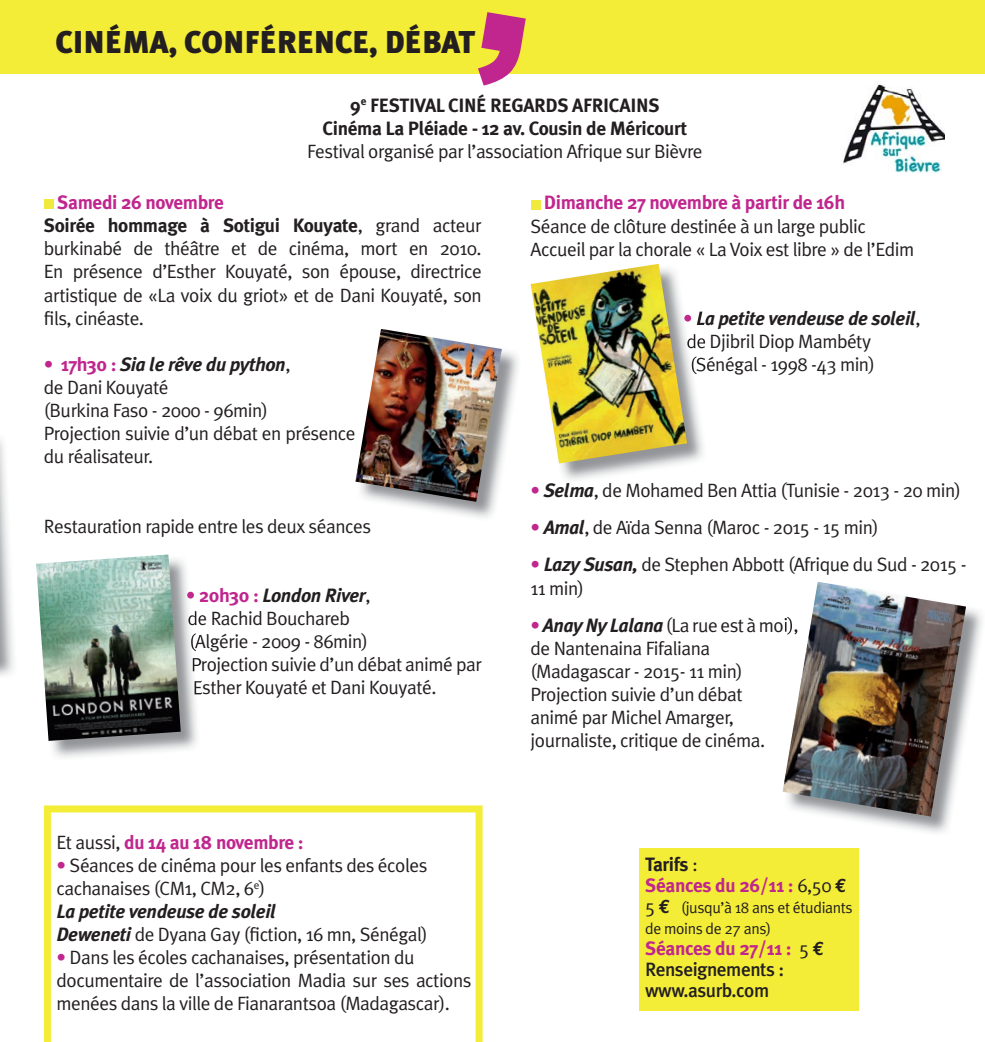
<style>
.page{position:relative;width:985px;height:1042px;background:#fff}
.page>*{position:absolute;margin:0;border:0;box-sizing:border-box;transform-origin:0 0}
.t1{font:900 31.5px "Meta Plus";color:#231f20}
.t2{font:19.25px/23.1px "Meta Plus Normal";letter-spacing:-.025em;color:#231f20}
.t3{font:700 19.25px/23.1px "Meta Plus";letter-spacing:-.02em;color:#231f20}
.t4{font:italic 700 19.25px "Meta Plus";letter-spacing:-.02em;color:#231f20}
.t5{font:700 19.25px/21px "Meta Plus";letter-spacing:-.02em;color:#c0268e}
.t6{font:500 19.25px/21px "Meta Plus";letter-spacing:-.025em;color:#231f20}
.t7{font:15.75px/21px "Meta Plus Normal";letter-spacing:-.025em;color:#231f20}
.s1{color:#c0268e}
.s2{font-family:"Meta Plus Normal";font-weight:400}
.s3{font-style:normal;color:#c0268e}
.s4{font-family:"Meta Plus Normal";font-weight:400;font-style:normal}
.s5{font-family:"Meta Plus Normal";font-weight:400;color:#231f20}
.s6{font-family:"Meta Plus";font-weight:700;color:#c0268e}
.s7{font-family:"Meta Plus";font-weight:700;font-style:italic}
.s8{color:#231f20}
.s9{font-family:"Euro Mono";color:#231f20}
.s10{font-size:19.25px}
.s11{font-family:"Euro Mono";font-weight:700;font-size:19.25px}
.s12{font-weight:700;color:#c0268e}
.s13{font-family:"Euro Mono";font-weight:700}
</style>
<div class="page">
<div style="left:0;top:0;width:984px;height:74px;background:#f4ed38"></div>
<div style="left:44px;top:199px;width:10px;height:10px;background:#efea3d"></div>
<div style="left:530px;top:199px;width:10px;height:10px;background:#efea3d"></div>
<div style="left:639px;top:848px;width:219px;height:162px;background:#f4ed38"></div>
<svg style="left:478px;top:12px;width:47px;height:74px"></svg>
<img style="left:843px;top:84px;width:101px;height:89px">
<img style="left:0;top:439px;width:14px;height:237px">
<img style="left:388px;top:349px;width:130px;height:169px">
<img style="left:355px;top:329px;width:146px;height:173px">
<img style="left:52px;top:561px;width:145px;height:197px">
<svg style="left:187px;top:588px;width:13px;height:17px"></svg>
<img style="left:188px;top:611px;width:12px;height:14px">
<img style="left:191px;top:633px;width:9px;height:19px">
<img style="left:193px;top:657px;width:7px;height:18px">
<img style="left:194px;top:680px;width:6px;height:18px">
<img style="left:36px;top:554px;width:145px;height:187px">
<img style="left:559px;top:314px;width:144px;height:166px">
<svg style="left:687px;top:315px;width:5px;height:10px"></svg>
<img style="left:696px;top:311px;width:10px;height:18px">
<img style="left:687px;top:334px;width:19px;height:18px">
<img style="left:691px;top:356px;width:15px;height:19px">
<img style="left:530px;top:264px;width:157px;height:199px">
<img style="left:836px;top:606px;width:146px;height:227px">
<img style="left:782px;top:582px;width:183px;height:234px">
<svg style="left:44px;top:805px;width:438px;height:237px"></svg>
<h1 class="t1" style="left:56px;top:24px;width:421px">CINÉMA, CONFÉRENCE, DÉBAT</h1>
<p class="t3" style="left:322px;top:93px;width:366px;text-align:center">9<sup>e</sup> FESTIVAL CINÉ REGARDS AFRICAINS<br>Cinéma La Pléiade - 12 av. Cousin de Méricourt</p>
<p class="t2" style="left:307px;top:139px;width:397px">Festival organisé par l’association Afrique sur Bièvre</p>
<p class="t3" style="left:44px;top:191px;width:439px;text-indent:13px"><span class="s1">Samedi 26 novembre<br></span>Soirée hommage à Sotigui Kouyate<span class="s2">, grand acteur</span></p>
<p class="t2" style="left:44px;top:237px;width:439px;text-align:justify">burkinabé de théâtre et de cinéma, mort en 2010.<br>En présence d’Esther Kouyaté, son épouse, directrice artistique de «La voix du griot» et de Dani Kouyaté, son fils, cinéaste.</p>
<p class="t4" style="left:44px;top:353px;width:248px"><span class="s3">• 17h30 :</span> Sia le rêve du python<span class="s4">,</span></p>
<p class="t2" style="left:44px;top:375px;width:313px">de Dani Kouyaté<br>(Burkina Faso - 2000 - 96min)<br>Projection suivie d’un débat en présence du réalisateur.</p>
<p class="t2" style="left:44px;top:514px;width:328px">Restauration rapide entre les deux séances</p>
<p class="t4" style="left:186px;top:584px;width:186px"><span class="s3">• 20h30 :</span> London River<span class="s4">,</span></p>
<p class="t2" style="left:187px;top:606px;width:296px">de Rachid Bouchareb<br>(Algérie - 2009 - 86min)<br>Projection suivie d’un débat animé par<br>Esther Kouyaté et Dani Kouyaté.</p>
<p class="t5" style="left:56px;top:831px;width:249px"><span class="s5">Et aussi,</span> du 14 au 18 novembre :</p>
<p class="t2" style="left:56px;top:853px;width:372px"><span class="s6">•</span> Séances de cinéma pour les enfants des écoles cachanaises (CM1, CM2, 6<sup>e</sup>)</p>
<p class="t4" style="left:56px;top:900px;width:221px">La petite vendeuse de soleil</p>
<p class="t2" style="left:56px;top:922px;width:373px"><span class="s7">Deweneti</span> de Dyana Gay (fiction, 16 mn, Sénégal)</p>
<p class="t2" style="left:56px;top:946px;width:416px"><span class="s6">•</span> Dans les écoles cachanaises, présentation du documentaire de l’association Madia sur ses actions menées dans la ville de Fianarantsoa (Madagascar).</p>
<p class="t5" style="left:544px;top:192px;width:302px">Dimanche 27 novembre à partir de 16h</p>
<p class="t2" style="left:530px;top:214px;width:385px">Séance de clôture destinée à un large public<br>Accueil par la chorale « La Voix est libre » de l’Edim</p>
<p class="t4" style="left:682px;top:307px;width:239px"><span class="s3">•</span> La petite vendeuse de soleil<span class="s4">,</span></p>
<p class="t2" style="left:686px;top:330px;width:190px">de Djibril Diop Mambéty (Sénégal - 1998 -43 min)</p>
<p class="t2" style="left:530px;top:479px;width:432px"><span class="s6">•</span> <span class="s7">Selma</span>, de Mohamed Ben Attia (Tunisie - 2013 - 20 min)</p>
<p class="t2" style="left:530px;top:516px;width:349px"><span class="s6">•</span> <span class="s7">Amal</span>, de Aïda Senna (Maroc - 2015 - 15 min)</p>
<p class="t2" style="left:530px;top:553px;width:437px"><span class="s6">•</span> <span class="s7">Lazy Susan,</span> de Stephen Abbott (Afrique du Sud - 2015 -<br>11 min)</p>
<p class="t2" style="left:530px;top:613px;width:269px"><span class="s6">•</span> <span class="s7">Anay Ny Lalana</span> (La rue est à moi), de Nantenaina Fifaliana (Madagascar - 2015- 11 min)<br>Projection suivie d’un débat<br>animé par Michel Amarger, journaliste, critique de cinéma.</p>
<p class="t5" style="left:645px;top:853px;width:203px"><span class="s8">Tarifs</span> <span class="s5">:<br></span>Séances du 26/11 : <span class="s5">6,50</span> <span class="s9">€</span></p>
<p class="t7" style="left:645px;top:896px;width:209px"><span class="s10">5</span> <span class="s11">€</span> (jusqu’à 18 ans et étudiants de moins de 27 ans)</p>
<p class="t6" style="left:645px;top:937px;width:181px"><span class="s12">Séances du 27/11 :</span> <span class="s2">5</span> <span class="s13">€<br></span>Renseignements : www.asurb.com</p>
</div>
